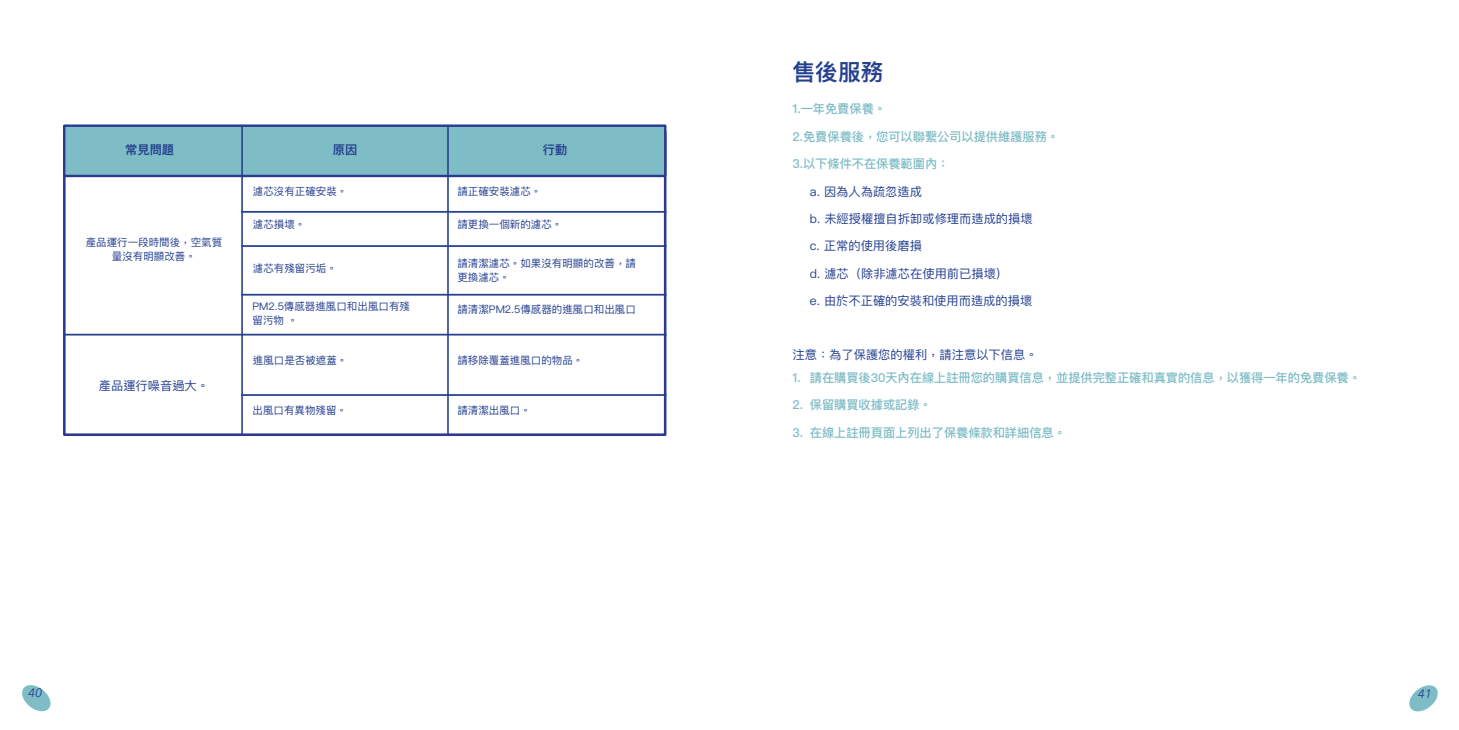
<style>
.page{position:relative;width:1459px;height:730px;background:#fff}
.page>*{position:absolute;margin:0;border:0;box-sizing:border-box;transform-origin:0 0}
.t1{font:600 22.75px "Ping Fang HK";color:#25408f}
.t2{font:500 12.25px "Ping Fang HK";letter-spacing:-.005em;color:#7ebcc6}
.t3{font:12.25px "Ping Fang HK";color:#25408f}
.t4{font:600 12.25px "Ping Fang HK";color:#25408f}
.t5{font:italic 12.25px "Avenir Next";color:#25408f}
.t6{font:10.5px/14px "Ping Fang HK";color:#25408f}
</style>
<div class="page">
<div style="left:63px;top:130px;width:603px;height:306px;background:#fff;border:3px solid #2b3990"></div>
<div style="left:63px;top:124px;width:603px;height:53px;background:#7ebcc6;border:2px solid #2b3990"></div>
<hr style="left:64px;top:333px;width:602px;height:2px;background:#25408f">
<hr style="left:241px;top:125px;width:2px;height:311px;background:#25408f">
<hr style="left:241px;top:211px;width:425px;height:1px;background:#25408f">
<hr style="left:241px;top:245px;width:425px;height:2px;background:#25408f">
<hr style="left:241px;top:294px;width:425px;height:1px;background:#25408f">
<hr style="left:241px;top:394px;width:425px;height:1px;background:#25408f">
<hr style="left:447px;top:125px;width:2px;height:311px;background:#25408f">
<svg style="left:1409px;top:685px;width:29px;height:26px"></svg>
<svg style="left:22px;top:685px;width:29px;height:25px"></svg>
<p class="t4" style="left:125px;top:142px;width:50px">常見問題</p>
<p class="t4" style="left:333px;top:142px;width:26px">原因</p>
<p class="t4" style="left:543px;top:142px;width:26px">行動</p>
<p class="t6" style="left:86px;top:235px;width:138px;text-align:center">產品運行一段時間後，空氣質量沒有明顯改善。</p>
<p class="t3" style="left:99px;top:378px;width:112px">產品運行噪音過大。</p>
<p class="t6" style="left:253px;top:184px;width:96px">濾芯沒有正確安裝。</p>
<p class="t6" style="left:457px;top:184px;width:85px">請正確安裝濾芯。</p>
<p class="t6" style="left:253px;top:217px;width:54px">濾芯損壞。</p>
<p class="t6" style="left:253px;top:261px;width:85px">濾芯有殘留污垢。</p>
<p class="t6" style="left:252px;top:299px;width:159px">PM2.5傳感器進風口和出風口有殘留污物 。</p>
<p class="t6" style="left:457px;top:217px;width:106px">請更換一個新的濾芯。</p>
<p class="t6" style="left:457px;top:256px;width:180px">請清潔濾芯。如果沒有明顯的改善，請更換濾芯。</p>
<p class="t6" style="left:457px;top:302px;width:180px">請清潔PM2.5傳感器的進風口和出風口</p>
<p class="t6" style="left:253px;top:353px;width:96px">進風口是否被遮蓋。</p>
<p class="t6" style="left:457px;top:353px;width:127px">請移除覆蓋進風口的物品。</p>
<p class="t6" style="left:252px;top:403px;width:96px">出風口有異物殘留。</p>
<p class="t6" style="left:457px;top:403px;width:75px">請清潔出風口。</p>
<h1 class="t1" style="left:792px;top:57px;width:92px">售後服務</h1>
<p class="t2" style="left:792px;top:101px;width:95px">1.一年免費保養。</p>
<p class="t2" style="left:792px;top:129px;width:268px">2.免費保養後，您可以聯繫公司以提供維護服務。</p>
<p class="t2" style="left:792px;top:156px;width:158px">3.以下條件不在保養範圍內：</p>
<p class="t3" style="left:810px;top:183px;width:114px">a. 因為人為疏忽造成</p>
<p class="t3" style="left:810px;top:211px;width:224px">b. 未經授權擅自拆卸或修理而造成的損壞</p>
<p class="t3" style="left:810px;top:238px;width:114px">c. 正常的使用後磨損</p>
<p class="t3" style="left:810px;top:266px;width:200px">d. 濾芯（除非濾芯在使用前已損壞）</p>
<p class="t3" style="left:810px;top:293px;width:224px">e. 由於不正確的安裝和使用而造成的損壞</p>
<p class="t3" style="left:792px;top:347px;width:246px">注意：為了保護您的權利，請注意以下信息。</p>
<p class="t2" style="left:792px;top:370px;width:570px">1. 請在購買後30天內在線上註冊您的購買信息，並提供完整正確和真實的信息，以獲得一年的免費保養。</p>
<p class="t2" style="left:792px;top:397px;width:141px">2. 保留購買收據或記錄。</p>
<p class="t2" style="left:792px;top:424px;width:275px">3. 在線上註冊頁面上列出了保養條款和詳細信息。</p>
<p class="t5" style="left:28px;top:682px;width:16px">40</p>
<p class="t5" style="left:1417px;top:682px;width:16px">41</p>
</div>
